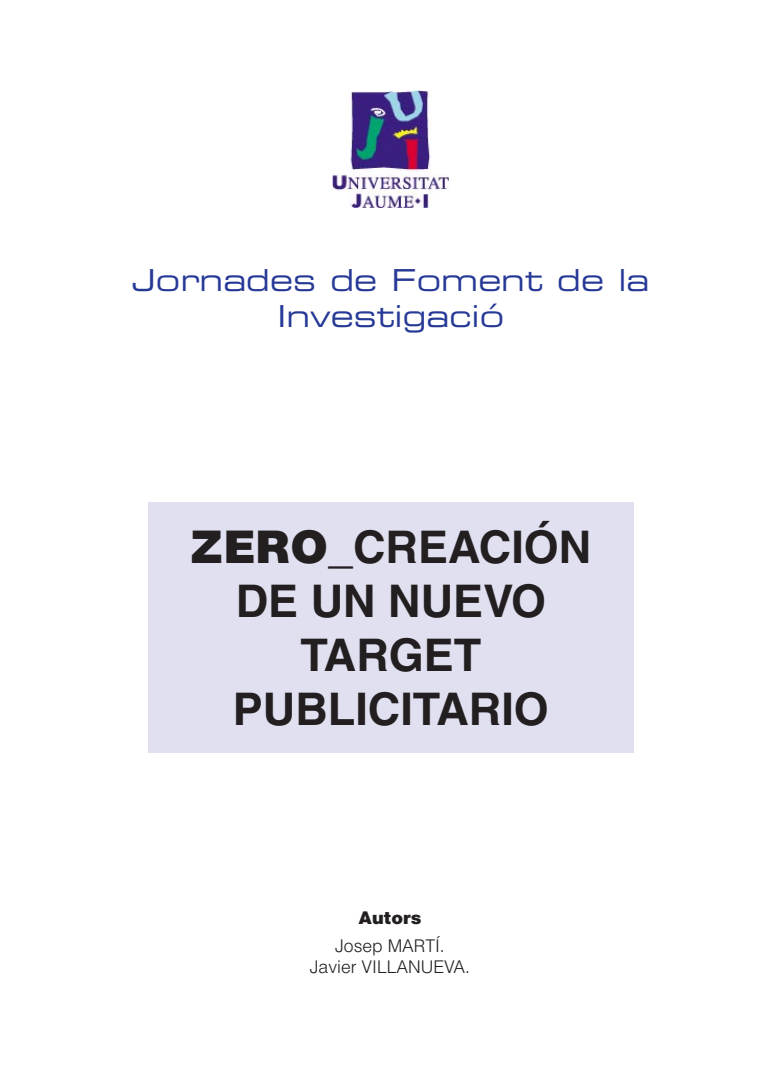
<style>
.page{position:relative;width:780px;height:1088px;background:#fff}
.page>*{position:absolute;margin:0;border:0;box-sizing:border-box;transform-origin:0 0}
.t1{font:700 45px/54px "Helvetica";color:#231f20;text-align:center}
.t2{font:expanded 30px/36px "Palindrome S Si";color:#263996;text-align:center}
.t3{font:300 17.5px/21px "Helvetica";color:#231f20;text-align:center}
.t4{font:900 17.5px "Helvetica";color:#231f20}
.s1{font-weight:900}
</style>
<div class="page">
<img style="left:332px;top:90px;width:117px;height:117px">
<div style="left:148px;top:502px;width:485px;height:250px;background:#e0e0f0"></div>
<p class="t2" style="left:132px;top:261px;width:519px">Jornades de Foment de la<br>Investigació</p>
<p class="t1" style="left:190px;top:520px;width:402px"><span class="s1">ZERO</span>_CREACIÓN<br>DE UN NUEVO<br>TARGET<br>PUBLICITARIO</p>
<p class="t4" style="left:358px;top:906px;width:65px">Autors</p>
<p class="t3" style="left:310px;top:935px;width:162px">Josep MARTÍ.<br>Javier VILLANUEVA.</p>
</div>
